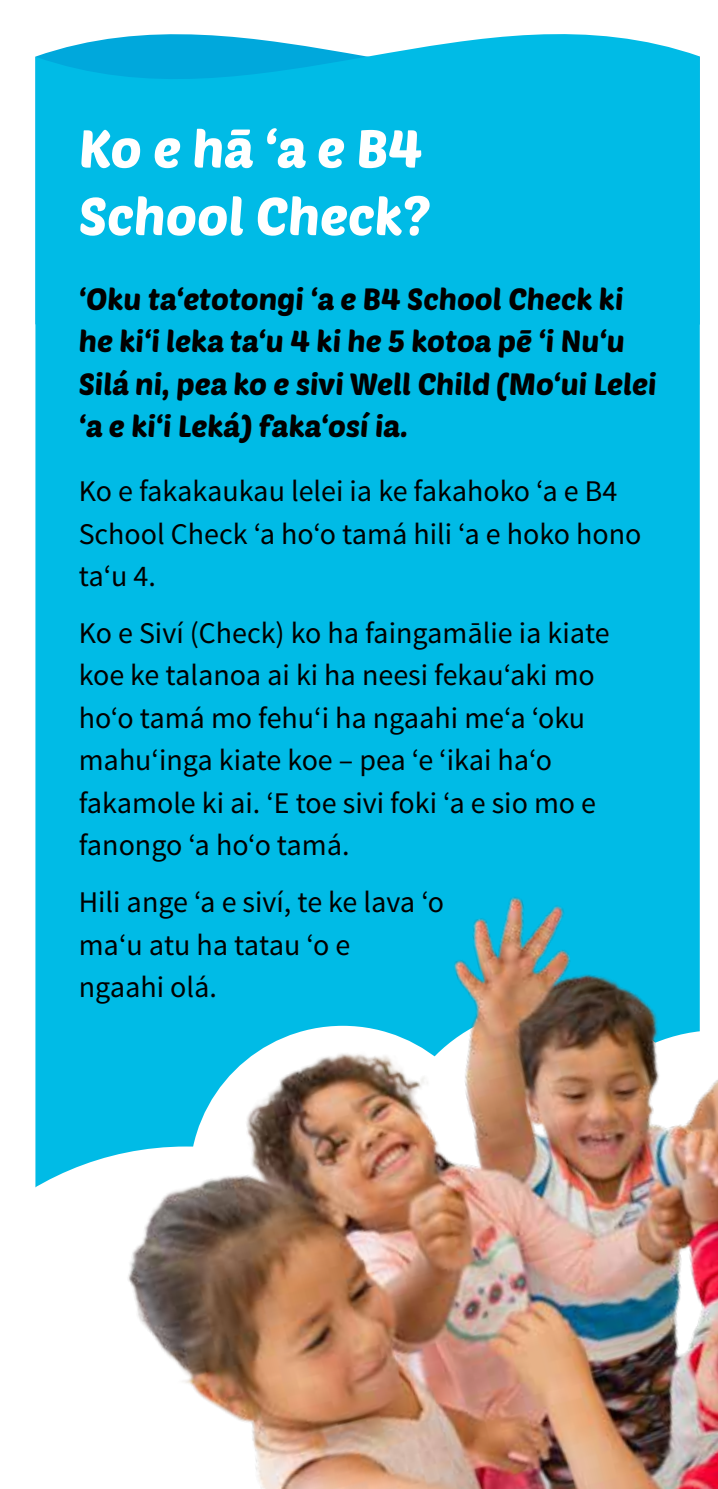
<style>
.page{position:relative;width:718px;height:1489px;background:#fff}
.page>*{position:absolute;margin:0;border:0;box-sizing:border-box;transform-origin:0 0}
.t1{font:52.5px/67.5px "Poetsen One";color:#fff}
.t2{font:30px/42.5px "Source Sans Pro";color:#000}
.t3{font:30px/42.5px "Poetsen One";color:#000}
.s1{font-family:"B4 SC4"}
</style>
<div class="page">
<div style="left:35px;top:34px;width:665px;height:1112px;background:#00bbe6"></div>
<svg style="left:35px;top:1146px;width:70px;height:42px;fill:#00bbe6"></svg>
<img style="left:105px;top:865px;width:613px;height:623px">
<h1 class="t1" style="left:79px;top:113px;width:353px">Ko e hā ‘a e B<span class="s1">4<br></span>School Check?</h1>
<p class="t3" style="left:79px;top:276px;width:579px">‘Oku ta‘etotongi ‘a e B<span class="s1">4</span> School Check ki he ki‘i leka ta‘u <span class="s1">4</span> ki he 5 kotoa pē ‘i Nu‘u Silá ni, pea ko e sivi Well Child (Mo‘ui Lelei ‘a e ki‘i Leká) faka‘osí ia.</p>
<p class="t2" style="left:79px;top:470px;width:564px">Ko e fakakaukau lelei ia ke fakahoko ‘a e B4<br>School Check ‘a ho‘o tamá hili ‘a e hoko hono ta‘u 4.</p>
<p class="t2" style="left:79px;top:612px;width:532px">Ko e Siví (Check) ko ha faingamālie ia kiate koe ke talanoa ai ki ha neesi fekau‘aki mo ho‘o tamá mo fehu‘i ha ngaahi me‘a ‘oku mahu‘inga kiate koe – pea ‘e ‘ikai ha‘o fakamole ki ai. ‘E toe sivi foki ‘a e sio mo e fanongo ‘a ho‘o tamá.</p>
<p class="t2" style="left:79px;top:881px;width:367px">Hili ange ‘a e siví, te ke lava ‘o ma‘u atu ha tatau ‘o e<br>ngaahi olá.</p>
</div>
